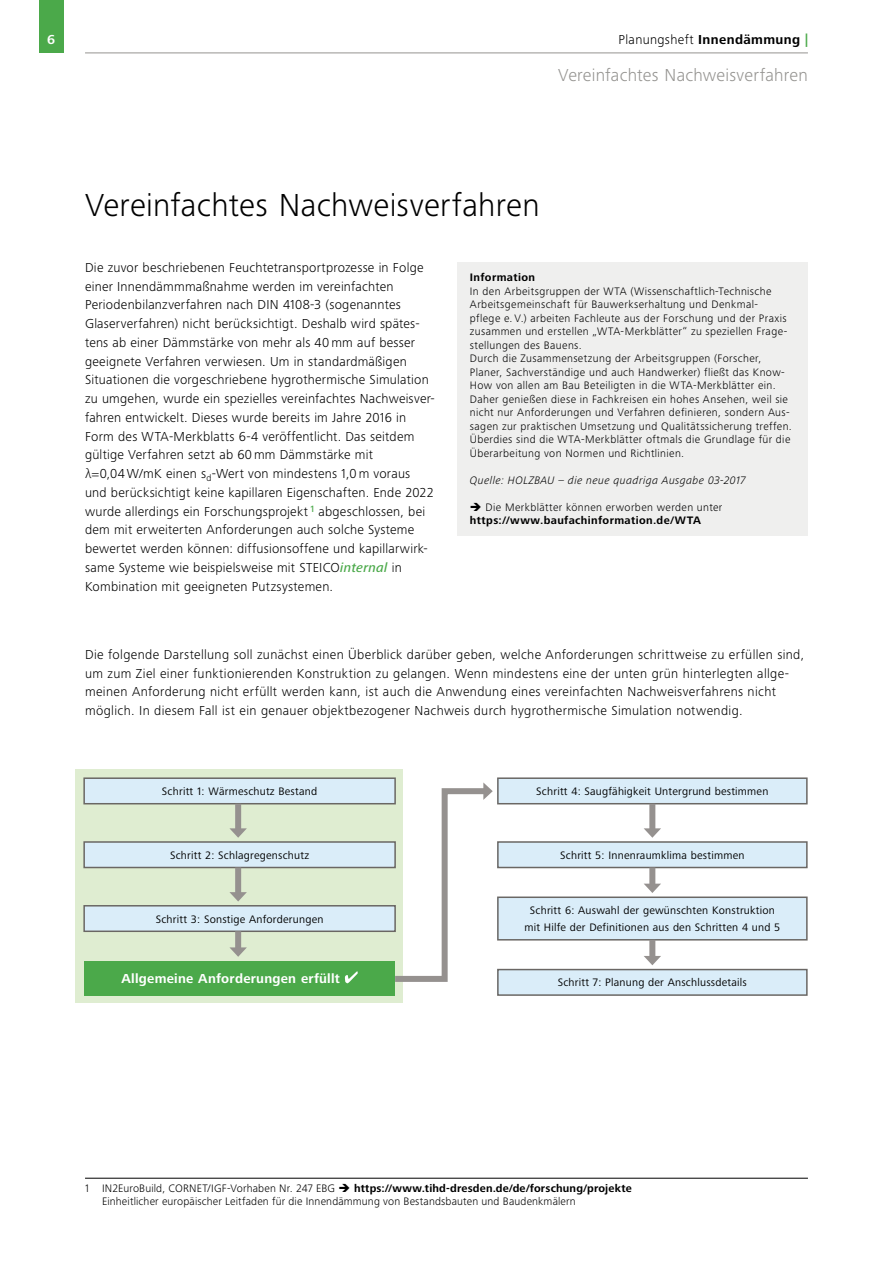
<style>
.page{position:relative;width:893px;height:1263px;background:#fff}
.page>*{position:absolute;margin:0;border:0;box-sizing:border-box;transform-origin:0 0}
.t1{font:300 33px "Frutiger Next LTW1 G";letter-spacing:.005em;color:#000}
.t2{font:300 18px "Frutiger Next LTW1 G";letter-spacing:.01em;color:#959491}
.t3{font:300 13.5px/18.8px "Frutiger Next LTW1 G";letter-spacing:.02em;color:#000}
.t4{font:700 13.5px "Frutiger Next LTW1 G";letter-spacing:.02em;color:#fff}
.t5{font:300 11.25px/13.5px "Frutiger Next LTW1 G";letter-spacing:.035em;color:#000}
.t6{font:11.25px/16.5px "Frutiger Next LTW1 G";letter-spacing:.02em;color:#000;text-align:center}
.t7{font:300 11.25px/13.5px "Frutiger Next LTW1 G";letter-spacing:.015em;color:#000}
.t8{font:italic 300 11.25px "Frutiger Next LTW1 G";letter-spacing:.035em;color:#000}
.t9{font:700 11.25px "Frutiger Next LTW1 G";letter-spacing:.035em;color:#000}
.s1{font-weight:700}
.s2{font-weight:700;color:#4ba94a}
.s3{font-weight:500;font-style:italic;color:#4ba94a}
</style>
<div class="page">
<div style="left:76px;top:770px;width:327px;height:233px;background:#dfedd1"></div>
<hr style="left:85px;top:1178px;width:723px;height:1px;background:#000">
<div style="left:457px;top:263px;width:351px;height:273px;background:#efefee"></div>
<div style="left:84px;top:778px;width:311px;height:26px;background:#daedf9"></div>
<div style="left:83px;top:777px;width:313px;height:27px;border:2px solid #6a6764"></div>
<div style="left:498px;top:778px;width:309px;height:26px;background:#daedf9"></div>
<div style="left:497px;top:777px;width:311px;height:27px;border:2px solid #6a6764"></div>
<div style="left:84px;top:842px;width:311px;height:25px;background:#daedf9"></div>
<div style="left:83px;top:841px;width:313px;height:27px;border:2px solid #6a6764"></div>
<div style="left:498px;top:842px;width:309px;height:25px;background:#daedf9"></div>
<div style="left:497px;top:841px;width:311px;height:27px;border:2px solid #6a6764"></div>
<div style="left:84px;top:906px;width:311px;height:25px;background:#daedf9"></div>
<div style="left:83px;top:905px;width:313px;height:27px;border:2px solid #6a6764"></div>
<div style="left:498px;top:897px;width:309px;height:43px;background:#daedf9"></div>
<div style="left:497px;top:896px;width:311px;height:44px;border:2px solid #6a6764"></div>
<div style="left:84px;top:961px;width:311px;height:34px;background:#4ba94a"></div>
<svg style="left:345px;top:971px;width:13px;height:12px"></svg>
<div style="left:498px;top:969px;width:309px;height:26px;background:#daedf9"></div>
<div style="left:497px;top:969px;width:311px;height:27px;border:2px solid #6a6764"></div>
<div style="left:235px;top:804px;width:6px;height:27px;background:#95918f"></div>
<svg style="left:229px;top:828px;width:18px;height:10px"></svg>
<div style="left:649px;top:804px;width:6px;height:27px;background:#95918f"></div>
<svg style="left:644px;top:828px;width:17px;height:10px"></svg>
<div style="left:235px;top:867px;width:6px;height:28px;background:#95918f"></div>
<svg style="left:229px;top:892px;width:18px;height:9px"></svg>
<div style="left:235px;top:931px;width:6px;height:19px;background:#95918f"></div>
<svg style="left:229px;top:947px;width:18px;height:10px"></svg>
<div style="left:649px;top:867px;width:6px;height:19px;background:#95918f"></div>
<svg style="left:644px;top:884px;width:17px;height:9px"></svg>
<div style="left:649px;top:940px;width:6px;height:18px;background:#95918f"></div>
<svg style="left:644px;top:956px;width:17px;height:9px"></svg>
<svg style="left:389px;top:782px;width:104px;height:200px"></svg>
<div style="left:39px;top:0;width:24px;height:53px;background:#4ba94a"></div>
<hr style="left:85px;top:53px;width:723px;height:1px;background:#959491">
<p class="t4" style="left:47px;top:32px;width:9px">6</p>
<p class="t3" style="left:619px;top:30px;width:191px">Planungsheft <span class="s1">Innendämmung</span> <span class="s2">|</span></p>
<h2 class="t2" style="left:558px;top:64px;width:251px">Vereinfachtes Nachweisverfahren</h2>
<h1 class="t1" style="left:85px;top:186px;width:456px">Vereinfachtes Nachweisverfahren</h1>
<p class="t3" style="left:85px;top:258px;width:351px">Die zuvor beschriebenen Feuchtetransportprozesse in Folge einer Innendämmmaßnahme werden im vereinfachten Periodenbilanzverfahren nach DIN 4108-3 (sogenanntes Glaserverfahren) nicht berücksichtigt. Deshalb wird spätes&shy;tens ab einer Dämmstärke von mehr als 40mm auf besser geeignete Verfahren verwiesen. Um in standardmäßigen Situationen die vorgeschriebene hygrothermische Simulation zu umgehen, wurde ein spezielles vereinfachtes Nachweisver&shy;fahren entwickelt. Dieses wurde bereits im Jahre 2016 in Form des WTA-Merkblatts 6-4 veröffentlicht. Das seitdem gültige Verfahren setzt ab 60mm Dämmstärke mit λ=0,04W/mK einen s<sub>d</sub>-Wert von mindestens 1,0m voraus und berücksichtigt keine kapillaren Eigenschaften. Ende 2022 wurde allerdings ein Forschungsprojekt <sup>1</sup> abgeschlossen, bei dem mit erweiterten Anforderungen auch solche Systeme bewertet werden können: diffusionsoffene und kapillarwirk&shy;same Systeme wie beispielsweise mit STEICO<span class="s3">internal</span> in Kombination mit geeigneten Putzsystemen.</p>
<p class="t9" style="left:470px;top:271px;width:67px">Information</p>
<p class="t5" style="left:470px;top:284px;width:324px">In den Arbeitsgruppen der WTA (Wissenschaftlich-Technische Arbeitsgemeinschaft für Bauwerkserhaltung und Denkmal-<br>pflege e. V.) arbeiten Fachleute aus der Forschung und der Praxis zusammen und erstellen „WTA-Merkblätter“ zu speziellen Frage&shy;stellungen des Bauens.<br>Durch die Zusammensetzung der Arbeitsgruppen (Forscher, Planer, Sachverständige und auch Handwerker) fließt das Know-How von allen am Bau Beteiligten in die WTA-Merkblätter ein.<br>Daher genießen diese in Fachkreisen ein hohes Ansehen, weil sie nicht nur Anforderungen und Verfahren definieren, sondern Aus&shy;sagen zur praktischen Umsetzung und Qualitätssicherung treffen.<br>Überdies sind die WTA-Merkblätter oftmals die Grundlage für die Überarbeitung von Normen und Richtlinien.</p>
<p class="t8" style="left:470px;top:474px;width:277px">Quelle: HOLZBAU – die neue quadriga Ausgabe 03-2017</p>
<p class="t5" style="left:470px;top:500px;width:254px">➔ Die Merkblätter können erworben werden unter <span class="s1">https://www.baufachinformation.de/WTA</span></p>
<p class="t3" style="left:85px;top:645px;width:721px">Die folgende Darstellung soll zunächst einen Überblick darüber geben, welche Anforderungen schrittweise zu erfüllen sind, um zum Ziel einer funktionierenden Konstruktion zu gelangen. Wenn mindestens eine der unten grün hinterlegten allge&shy;meinen Anforderung nicht erfüllt werden kann, ist auch die Anwendung eines vereinfachten Nachweisverfahrens nicht möglich. In diesem Fall ist ein genauer objektbezogener Nachweis durch hygrothermische Simulation notwendig.</p>
<p class="t6" style="left:162px;top:783px;width:157px">Schritt 1: Wärmeschutz Bestand</p>
<p class="t6" style="left:536px;top:783px;width:234px">Schritt 4: Saugfähigkeit Untergrund bestimmen</p>
<p class="t6" style="left:170px;top:847px;width:141px">Schritt 2: Schlagregenschutz</p>
<p class="t6" style="left:560px;top:847px;width:186px">Schritt 5: Innenraumklima bestimmen</p>
<p class="t6" style="left:156px;top:911px;width:169px">Schritt 3: Sonstige Anforderungen</p>
<p class="t6" style="left:524px;top:903px;width:257px">Schritt 6: Auswahl der gewünschten Konstruktion mit Hilfe der Definitionen aus den Schritten 4 und 5</p>
<p class="t4" style="left:122px;top:971px;width:220px">Allgemeine Anforderungen erfüllt</p>
<p class="t6" style="left:558px;top:975px;width:191px">Schritt 7: Planung der Anschlussdetails</p>
<p class="t7" style="left:102px;top:1181px;width:531px;text-indent:-17px">1 IN2EuroBuild, CORNET/IGF-Vorhaben Nr. 247 EBG ➔ <span class="s1">https://www.tihd-dresden.de/de/forschung/projekte<br></span>Einheitlicher europäischer Leitfaden für die Innendämmung von Bestandsbauten und Baudenkmälern</p>
</div>
